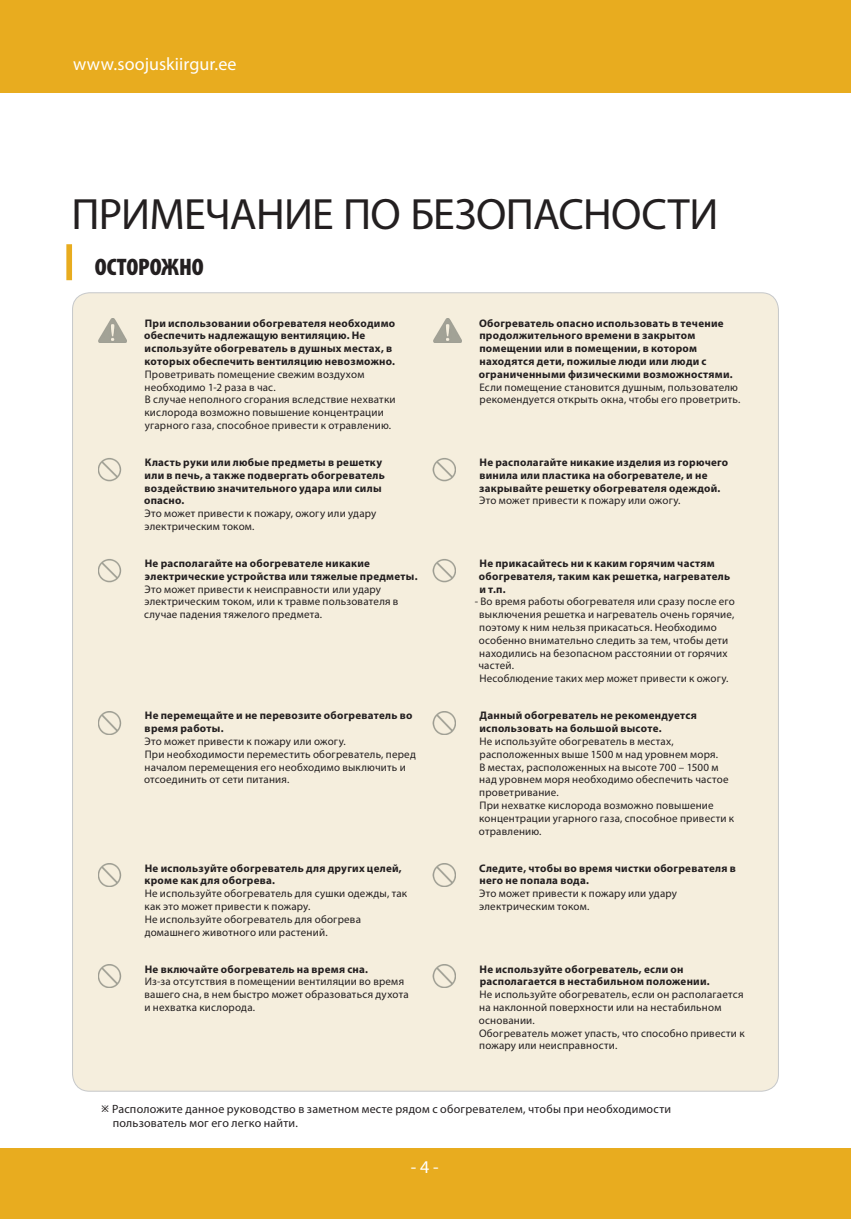
<style>
.page{position:relative;width:851px;height:1219px;background:#fff}
.page>*{position:absolute;margin:0;border:0;box-sizing:border-box;transform-origin:0 0}
.t1{font:44px "Myriad Pro";letter-spacing:-.015em;color:#231f20}
.t2{font:900 condensed 24px "Myriad Pro";letter-spacing:-.005em;color:#231f20}
.t3{font:18px "Myriad Pro";color:#fff}
.t4{font:12px/14.4px "Myriad Pro";letter-spacing:.02em;color:#231f20}
.t5{font:11px/12.8px "Myriad Pro";letter-spacing:.02em;color:#231f20}
.t6{font:700 11px/12.8px "Myriad Pro";letter-spacing:.025em;color:#231f20}
</style>
<div class="page">
<div style="left:0;top:1148px;width:850px;height:71px;background:#e8ac1f"></div>
<div style="left:0;top:0;width:850px;height:92px;background:#e8ac1f"></div>
<div style="left:66px;top:244px;width:197px;height:36px;background:#e8ac1f"></div>
<div style="left:72px;top:235px;width:197px;height:48px;background:#fff"></div>
<div style="left:73px;top:293px;width:705px;height:798px;background:#f5eedd;border-radius:17px"></div>
<img style="left:98px;top:318px;width:29px;height:25px">
<img style="left:433px;top:318px;width:28px;height:25px">
<img style="left:98px;top:458px;width:23px;height:23px">
<img style="left:432px;top:458px;width:24px;height:23px">
<img style="left:98px;top:559px;width:23px;height:23px">
<img style="left:432px;top:559px;width:24px;height:23px">
<img style="left:98px;top:711px;width:23px;height:24px">
<img style="left:432px;top:711px;width:24px;height:24px">
<img style="left:98px;top:863px;width:23px;height:24px">
<img style="left:432px;top:863px;width:24px;height:24px">
<img style="left:98px;top:964px;width:23px;height:24px">
<img style="left:432px;top:964px;width:24px;height:24px">
<h3 class="t3" style="left:73px;top:57px;width:165px">www.soojuskiirgur.ee</h3>
<h1 class="t1" style="left:71px;top:197px;width:648px">ПРИМЕЧАНИЕ ПО БЕЗОПАСНОСТИ</h1>
<h2 class="t2" style="left:95px;top:257px;width:110px">ОСТОРОЖНО</h2>
<p class="t6" style="left:144px;top:317px;width:252px">При использовании обогревателя необходимо обеспечить надлежащую вентиляцию. Не используйте обогреватель в душных местах, в которых обеспечить вентиляцию невозможно.</p>
<p class="t5" style="left:144px;top:369px;width:252px">Проветривать помещение свежим воздухом необходимо 1-2 раза в час.<br>В случае неполного сгорания вследствие нехватки кислорода возможно повышение концентрации угарного газа, способное привести к отравлению.</p>
<p class="t6" style="left:144px;top:457px;width:242px">Класть руки или любые предметы в решетку или в печь, а также подвергать обогреватель воздействию значительного удара или силы опасно.</p>
<p class="t5" style="left:144px;top:508px;width:233px">Это может привести к пожару, ожогу или удару электрическим током.</p>
<p class="t6" style="left:145px;top:558px;width:274px">Не располагайте на обогревателе никакие электрические устройства или тяжелые предметы.</p>
<p class="t5" style="left:144px;top:584px;width:256px">Это может привести к неисправности или удару электрическим током, или к травме пользователя в случае падения тяжелого предмета.</p>
<p class="t6" style="left:145px;top:710px;width:269px">Не перемещайте и не перевозите обогреватель во время работы.</p>
<p class="t5" style="left:144px;top:736px;width:273px">Это может привести к пожару или ожогу.<br>При необходимости переместить обогреватель, перед началом перемещения его необходимо выключить и отсоединить от сети питания.</p>
<p class="t6" style="left:145px;top:862px;width:258px">Не используйте обогреватель для других целей, кроме как для обогрева.</p>
<p class="t5" style="left:144px;top:888px;width:264px">Не используйте обогреватель для сушки одежды, так как это может привести к пожару.<br>Не используйте обогреватель для обогрева домашнего животного или растений.</p>
<p class="t6" style="left:145px;top:964px;width:225px">Не включайте обогреватель на время сна.</p>
<p class="t5" style="left:144px;top:976px;width:266px">Из-за отсутствия в помещении вентиляции во время вашего сна, в нем быстро может образоваться духота и нехватка кислорода.</p>
<p class="t6" style="left:479px;top:317px;width:255px">Обогреватель опасно использовать в течение продолжительного времени в закрытом помещении или в помещении, в котором находятся дети, пожилые люди или люди с ограниченными физическими возможностями.</p>
<p class="t5" style="left:479px;top:382px;width:262px">Если помещение становится душным, пользователю рекомендуется открыть окна, чтобы его проветрить.</p>
<p class="t6" style="left:479px;top:457px;width:250px">Не располагайте никакие изделия из горючего винила или пластика на обогревателе, и не закрывайте решетку обогревателя одеждой.</p>
<p class="t5" style="left:479px;top:495px;width:203px">Это может привести к пожару или ожогу.</p>
<p class="t6" style="left:479px;top:558px;width:253px">Не прикасайтесь ни к каким горячим частям обогревателя, таким как решетка, нагреватель и т.п.</p>
<p class="t5" style="left:478px;top:596px;width:258px;text-indent:-4px">- Во время работы обогревателя или сразу после его выключения решетка и нагреватель очень горячие, поэтому к ним нельзя прикасаться. Необходимо особенно внимательно следить за тем, чтобы дети находились на безопасном расстоянии от горячих частей.<br>Несоблюдение таких мер может привести к ожогу.</p>
<p class="t6" style="left:479px;top:710px;width:219px">Данный обогреватель не рекомендуется использовать на большой высоте.</p>
<p class="t5" style="left:478px;top:736px;width:257px">Не используйте обогреватель в местах, расположенных выше 1500 м над уровнем моря.<br>В местах, расположенных на высоте 700 – 1500 м над уровнем моря необходимо обеспечить частое проветривание.<br>При нехватке кислорода возможно повышение концентрации угарного газа, способное привести к отравлению.</p>
<p class="t6" style="left:479px;top:862px;width:258px">Следите, чтобы во время чистки обогревателя в него не попала вода.</p>
<p class="t5" style="left:479px;top:888px;width:199px">Это может привести к пожару или удару электрическим током.</p>
<p class="t6" style="left:479px;top:964px;width:232px">Не используйте обогреватель, если он располагается в нестабильном положении.</p>
<p class="t5" style="left:478px;top:989px;width:267px">Не используйте обогреватель, если он располагается на наклонной поверхности или на нестабильном основании.<br>Обогреватель может упасть, что способно привести к пожару или неисправности.</p>
<p class="t4" style="left:112px;top:1103px;width:560px">Расположите данное руководство в заметном месте рядом с обогревателем, чтобы при необходимости пользователь мог его легко найти.</p>
<h3 class="t3" style="left:411px;top:1160px;width:29px">- 4 -</h3>
</div>
